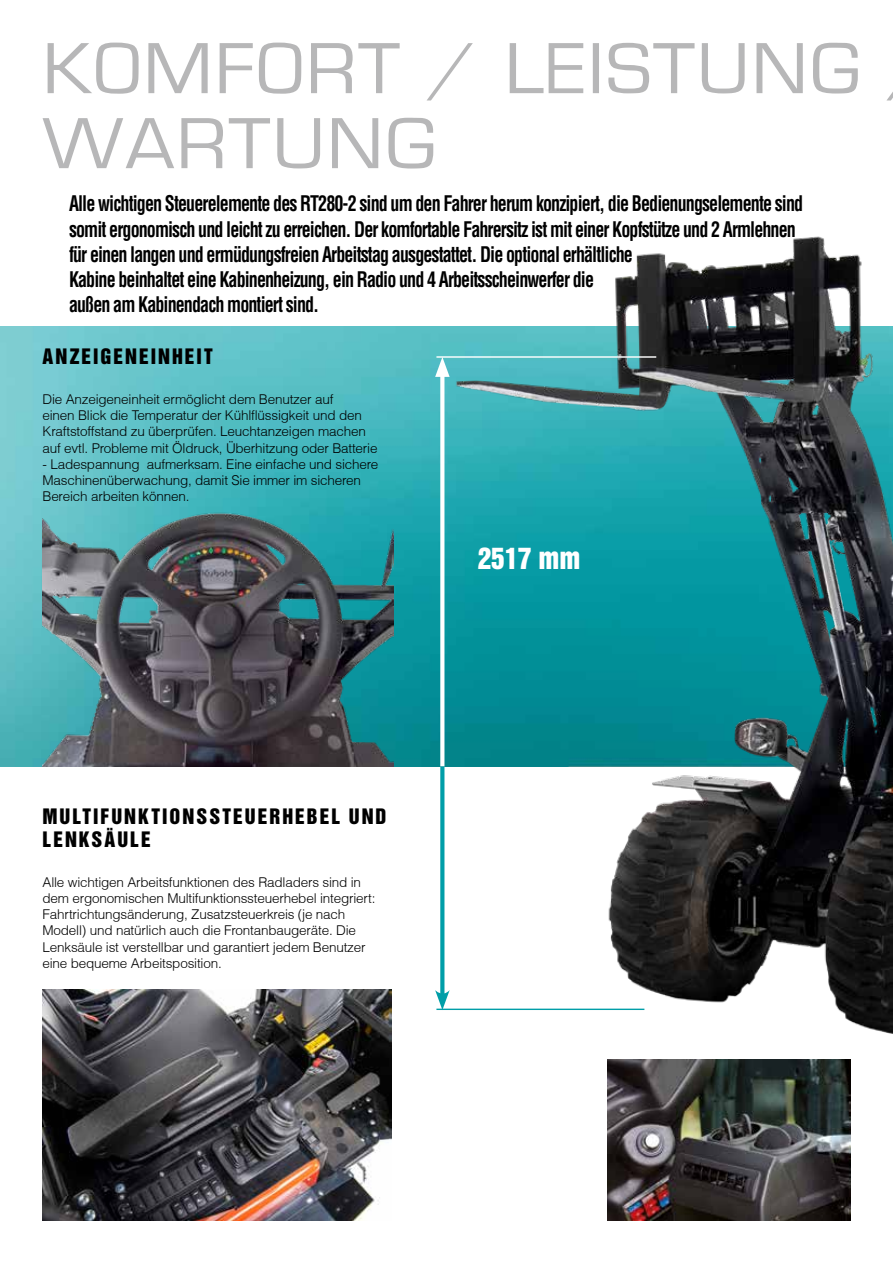
<style>
.page{position:relative;width:893px;height:1263px;background:#fff}
.page>*{position:absolute;margin:0;border:0;box-sizing:border-box;transform-origin:0 0}
.t1{font:75px/75px "Eurostile Ext";letter-spacing:.025em;color:#b7b7b8;scale:.94 1}
.t2{font:27px "Helvetica Inserat";color:#fff}
.t3{font:700 condensed 21px/25.2px "Helvetica CE";letter-spacing:-.05em;color:#000;scale:.86 1}
.t4{font:19.5px/23.4px "Helvetica Inserat";letter-spacing:.1em;color:#000}
.t5{font:300 13.5px/16.2px "Helvetica";letter-spacing:-.015em;color:#000}
</style>
<div class="page">
<img style="left:43px;top:989px;width:348px;height:231px">
<img style="left:607px;top:1059px;width:243px;height:161px">
<img style="left:0;top:326px;width:451px;height:440px">
<img style="left:451px;top:236px;width:442px;height:798px">
<svg style="left:440px;top:377px;width:4px;height:389px"></svg>
<svg style="left:435px;top:357px;width:15px;height:20px"></svg>
<svg style="left:440px;top:766px;width:4px;height:224px"></svg>
<svg style="left:435px;top:990px;width:15px;height:18px"></svg>
<hr style="left:436px;top:1008px;width:208px;height:2px;background:#009ea8">
<hr style="left:436px;top:356px;width:220px;height:2px;background:#fff">
<img style="left:43px;top:505px;width:350px;height:261px">
<h1 class="t1" style="left:43px;top:31px;width:871px">KOMFORT / LEISTUNG<br>WARTUNG</h1>
<p class="t3" style="left:69px;top:191px;width:855px">Alle wichtigen Steuerelemente des RT280-2 sind um den Fahrer herum konzipiert, die Bedienungselemente sind somit ergonomisch und leicht zu erreichen. Der komfortable Fahrersitz ist mit einer Kopfstütze und 2 Armlehnen für einen langen und ermüdungsfreien Arbeitstag ausgestattet. Die optional erhältliche<br>Kabine beinhaltet eine Kabinenheizung, ein Radio und 4 Arbeitsscheinwerfer die<br>außen am Kabinendach montiert sind.</p>
<h3 class="t4" style="left:43px;top:345px;width:172px">ANZEIGENEINHEIT</h3>
<p class="t5" style="left:43px;top:391px;width:337px">Die Anzeigeneinheit ermöglicht dem Benutzer auf<br>einen Blick die Temperatur der Kühlflüssigkeit und den Kraftstoffstand zu überprüfen. Leuchtanzeigen machen auf evtl. Probleme mit Öldruck, Überhitzung oder Batterie</p>
<p class="t5" style="left:43px;top:456px;width:337px">- Ladespannung aufmerksam. Eine einfache und sichere<br>Maschinenüberwachung, damit Sie immer im sicheren<br>Bereich arbeiten können.</p>
<h2 class="t2" style="left:478px;top:542px;width:104px">2517 mm</h2>
<h3 class="t4" style="left:43px;top:805px;width:345px">MULTIFUNKTIONSSTEUERHEBEL UND<br>LENKSÄULE</h3>
<p class="t5" style="left:43px;top:874px;width:334px">Alle wichtigen Arbeitsfunktionen des Radladers sind in dem ergonomischen Multifunktionssteuerhebel integriert:<br>Fahrtrichtungsänderung, Zusatzsteuerkreis (je nach Modell) und natürlich auch die Frontanbaugeräte. Die Lenksäule ist verstellbar und garantiert jedem Benutzer eine bequeme Arbeitsposition.</p>
</div>
